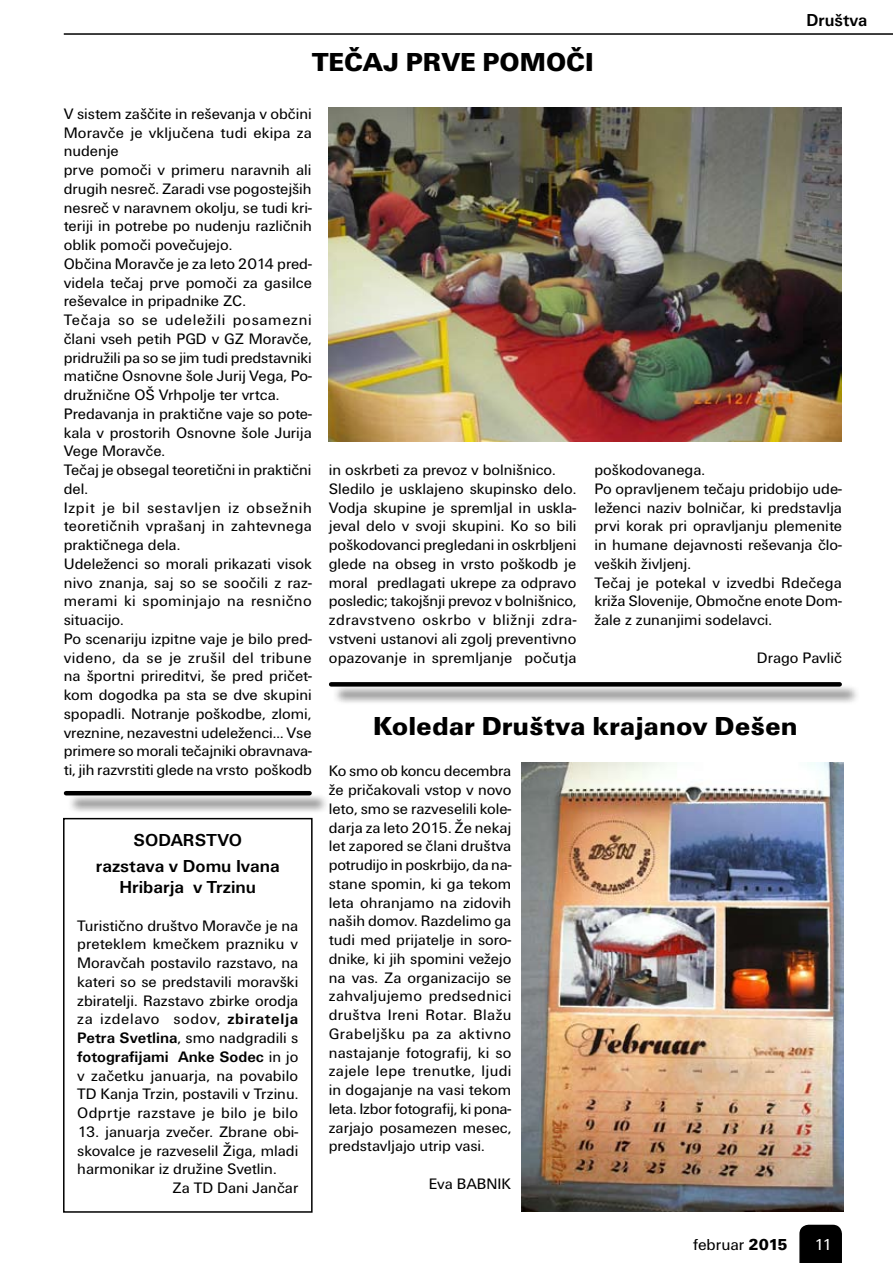
<style>
.page{position:relative;width:893px;height:1263px;background:#fff}
.page>*{position:absolute;margin:0;border:0;box-sizing:border-box;transform-origin:0 0}
.t1{font:27px "Unitus TEE Blac";color:#000}
.t2{font:700 18px/25.8px "Unitus TEE";color:#000;text-align:center}
.t3{font:700 18px "Unitus TEE";color:#000;scale:.95 1}
.t4{font:16.5px "Unitus TEE";color:#000}
.t5{font:16.5px "Unitus TEE";color:#fff}
.t6{font:15.75px/18.8px "Unitus TEE";color:#000}
.s1{font-weight:700}
.s2{font-family:"Unitus TEE Blac"}
</style>
<div class="page">
<div style="left:331px;top:684px;width:528px;height:21px;background:#000;opacity:.75"></div>
<div style="left:331px;top:682px;width:509px;height:5px;background:#000"></div>
<img style="left:329px;top:107px;width:513px;height:334px">
<div style="left:63px;top:818px;width:250px;height:395px;border:2px solid #000"></div>
<div style="left:66px;top:793px;width:264px;height:21px;background:#000;opacity:.75"></div>
<hr style="left:66px;top:791px;width:244px;height:4px;background:#000">
<img style="left:522px;top:763px;width:321px;height:449px">
<div style="left:799px;top:1225px;width:43px;height:38px;background:#000"></div>
<hr style="left:64px;top:33px;width:829px;height:2px;background:#000">
<p class="t3" style="left:806px;top:10px;width:66px">Društva</p>
<h1 class="t1" style="left:312px;top:47px;width:283px">TEČAJ PRVE POMOČI</h1>
<p class="t6" style="left:64px;top:105px;width:250px">V sistem zaščite in reševanja v občini<br>Moravče je vključena tudi ekipa za nudenje<br>prve pomoči v primeru naravnih ali drugih nesreč. Zaradi vse pogostejših nesreč v naravnem okolju, se tudi kri&shy;teriji in potrebe po nudenju različnih oblik pomoči povečujejo.<br>Občina Moravče je za leto 2014 pred&shy;videla tečaj prve pomoči za gasilce reševalce in pripadnike ZC.<br>Tečaja so se udeležili posamezni člani vseh petih PGD v GZ Moravče, pridružili pa so se jim tudi predstavniki matične Osnovne šole Jurij Vega, Po&shy;družnične OŠ Vrhpolje ter vrtca.<br>Predavanja in praktične vaje so pote&shy;kala v prostorih Osnovne šole Jurija<br>Vege Moravče.<br>Tečaj je obsegal teoretični in praktični del.<br>Izpit je bil sestavljen iz obsežnih teoretičnih vprašanj in zahtevnega praktičnega dela.<br>Udeleženci so morali prikazati visok nivo znanja, saj so se soočili z raz&shy;merami ki spominjajo na resnično situacijo.<br>Po scenariju izpitne vaje je bilo pred&shy;videno, da se je zrušil del tribune na športni prireditvi, še pred pričet&shy;kom dogodka pa sta se dve skupini spopadli. Notranje poškodbe, zlomi, vreznine, nezavestni udeleženci… Vse primere so morali tečajniki obravnava&shy;ti, jih razvrstiti glede na vrsto poškodb</p>
<p class="t6" style="left:329px;top:461px;width:249px">in oskrbeti za prevoz v bolnišnico.<br>Sledilo je usklajeno skupinsko delo.<br>Vodja skupine je spremljal in uskla&shy;jeval delo v svoji skupini. Ko so bili poškodovanci pregledani in oskrbljeni glede na obseg in vrsto poškodb je moral predlagati ukrepe za odpravo posledic; takojšnji prevoz v bolnišnico, zdravstveno oskrbo v bližnji zdra&shy;vstveni ustanovi ali zgolj preventivno opazovanje in spremljanje počutja</p>
<p class="t6" style="left:594px;top:461px;width:249px">poškodovanega.<br>Po opravljenem tečaju pridobijo ude&shy;leženci naziv bolničar, ki predstavlja prvi korak pri opravljanju plemenite in humane dejavnosti reševanja člo&shy;veških življenj.<br>Tečaj je potekal v izvedbi Rdečega križa Slovenije, Območne enote Dom&shy;žale z zunanjimi sodelavci.</p>
<p class="t6" style="left:757px;top:648px;width:86px">Drago Pavlič</p>
<h1 class="t1" style="left:373px;top:711px;width:426px">Koledar Društva krajanov Dešen</h1>
<p class="t6" style="left:329px;top:762px;width:184px;text-align:justify">Ko smo ob koncu decembra že pričakovali vstop v novo leto, smo se razveselili kole&shy;darja za leto 2015. Že nekaj let zapored se člani društva potrudijo in poskrbijo, da na&shy;stane spomin, ki ga tekom leta ohranjamo na zidovih naših domov. Razdelimo ga tudi med prijatelje in soro&shy;dnike, ki jih spomini vežejo na vas. Za organizacijo se zahvaljujemo predsednici društva Ireni Rotar. Blažu Grabeljšku pa za aktivno nastajanje fotografij, ki so zajele lepe trenutke, ljudi in dogajanje na vasi tekom leta. Izbor fotografij, ki pona&shy;zarjajo posamezen mesec, predstavljajo utrip vasi.</p>
<p class="t6" style="left:429px;top:1174px;width:84px">Eva BABNIK</p>
<p class="t2" style="left:96px;top:827px;width:186px">SODARSTVO<br>razstava v Domu Ivana</p>
<p class="t2" style="left:119px;top:874px;width:138px">Hribarja v Trzinu</p>
<p class="t6" style="left:77px;top:916px;width:223px;text-align:justify">Turistično društvo Moravče je na preteklem kmečkem prazniku v Moravčah postavilo razstavo, na kateri so se predstavili moravški zbiratelji. Razstavo zbirke orodja za izdelavo sodov, <span class="s1">zbiratelja Petra Svetlina</span>, smo nadgradili s <span class="s1">fotografijami Anke Sodec</span> in jo v začetku januarja, na povabilo TD Kanja Trzin, postavili v Trzinu.<br>Odprtje razstave je bilo je bilo</p>
<p class="t6" style="left:77px;top:1122px;width:223px">13. januarja zvečer. Zbrane obi-</p>
<p class="t6" style="left:77px;top:1141px;width:223px">skovalce je razveselil Žiga, mladi</p>
<p class="t6" style="left:77px;top:1160px;width:201px">harmonikar iz družine Svetlin.</p>
<p class="t6" style="left:173px;top:1178px;width:127px">Za TD Dani Jančar</p>
<p class="t4" style="left:693px;top:1235px;width:96px">februar <span class="s2">2015</span></p>
<p class="t5" style="left:814px;top:1235px;width:20px">11</p>
</div>
